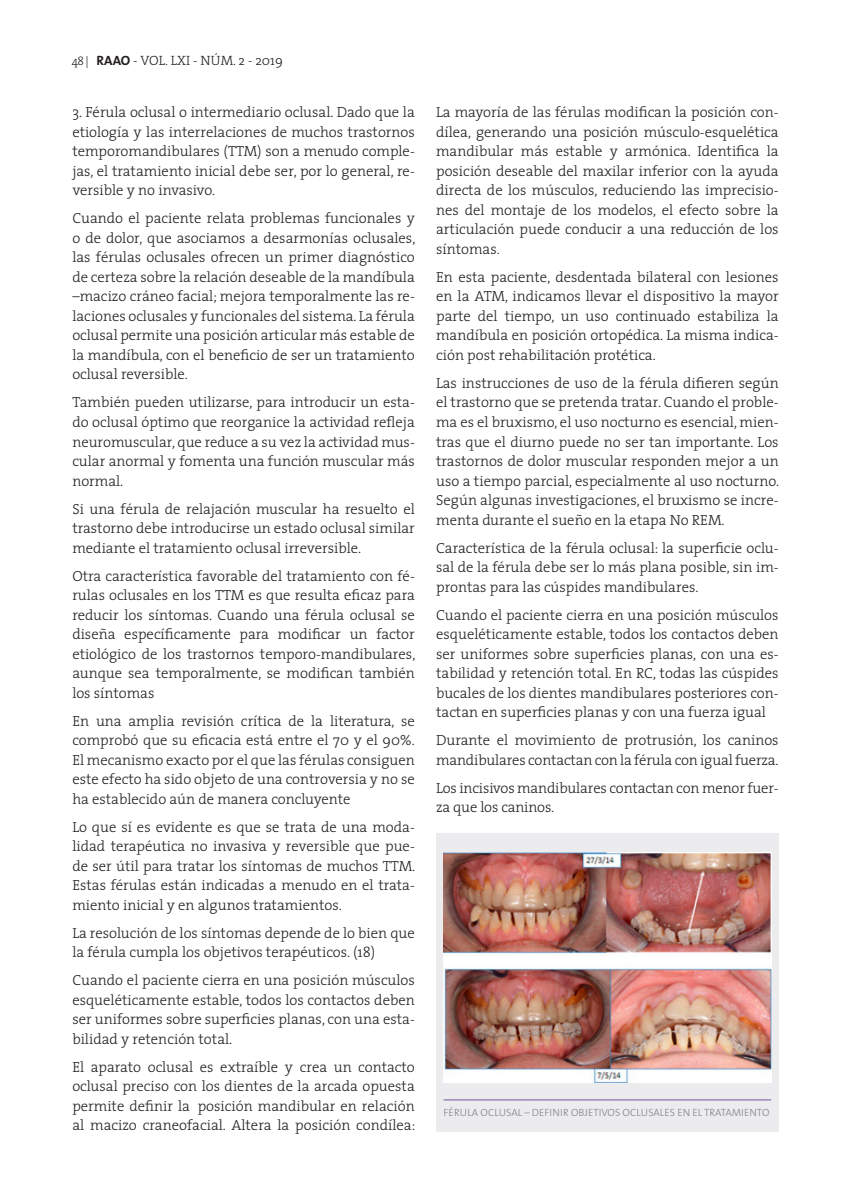
<style>
.page{position:relative;width:851px;height:1191px;background:#fff}
.page>*{position:absolute;margin:0;border:0;box-sizing:border-box;transform-origin:0 0}
.texto_justificado{font:300 14.7px/19.5px "The Serif";color:#231f20;text-align:justify}
.t1{font:300 13.5px "The Serif";letter-spacing:.01em;color:#231f20}
.epigrafe_foto{font:300 10.5px "The Sans";letter-spacing:.005em;color:#808285}
.s1{font-size:12px}
.s2{font-family:"The Sans";font-weight:700}
</style>
<div class="page">
<div style="left:436px;top:832px;width:342px;height:299px;background:#ececee"></div>
<img style="left:443px;top:852px;width:328px;height:230px">
<hr style="left:443px;top:1099px;width:328px;height:1px;background:#6f55a3">
<p class="t1" style="left:72px;top:49px;width:213px"><span class="s1">48 |</span> <span class="s2">RAAO</span> - VOL. LXI - NÚM. 2 - 2019</p>
<p class="texto_justificado" style="left:72px;top:102px;width:344px">3. Férula oclusal o intermediario oclusal. Dado que la etiología y las interrelaciones de muchos trastornos temporomandibulares (TTM) son a menudo comple&shy;jas, el tratamiento inicial debe ser, por lo general, re&shy;versible y no invasivo.</p>
<p class="texto_justificado" style="left:72px;top:208px;width:344px">Cuando el paciente relata problemas funcionales y o de dolor, que asociamos a desarmonías oclusales, las férulas oclusales ofrecen un primer diagnóstico de certeza sobre la relación deseable de la mandíbula –macizo cráneo facial; mejora temporalmente las re&shy;laciones oclusales y funcionales del sistema. La férula oclusal permite una posición articular más estable de la mandíbula, con el beneficio de ser un tratamiento oclusal reversible.</p>
<p class="texto_justificado" style="left:72px;top:392px;width:344px">También pueden utilizarse, para introducir un esta&shy;do oclusal óptimo que reorganice la actividad refleja neuromuscular, que reduce a su vez la actividad mus&shy;cular anormal y fomenta una función muscular más normal.</p>
<p class="texto_justificado" style="left:72px;top:498px;width:344px">Si una férula de relajación muscular ha resuelto el trastorno debe introducirse un estado oclusal similar mediante el tratamiento oclusal irreversible.</p>
<p class="texto_justificado" style="left:72px;top:565px;width:344px">Otra característica favorable del tratamiento con fé&shy;rulas oclusales en los TTM es que resulta eficaz para reducir los síntomas. Cuando una férula oclusal se diseña específicamente para modificar un factor etiológico de los trastornos temporo-mandibulares, aunque sea temporalmente, se modifican también los síntomas</p>
<p class="texto_justificado" style="left:72px;top:710px;width:344px">En una amplia revisión crítica de la literatura, se comprobó que su eficacia está entre el 70 y el 90%.<br>El mecanismo exacto por el que las férulas consiguen este efecto ha sido objeto de una controversia y no se ha establecido aún de manera concluyente</p>
<p class="texto_justificado" style="left:72px;top:816px;width:344px">Lo que sí es evidente es que se trata de una moda&shy;lidad terapéutica no invasiva y reversible que pue&shy;de ser útil para tratar los síntomas de muchos TTM.<br>Estas férulas están indicadas a menudo en el trata&shy;miento inicial y en algunos tratamientos.</p>
<p class="texto_justificado" style="left:72px;top:922px;width:344px">La resolución de los síntomas depende de lo bien que la férula cumpla los objetivos terapéuticos. (18)</p>
<p class="texto_justificado" style="left:72px;top:970px;width:344px">Cuando el paciente cierra en una posición músculos esqueléticamente estable, todos los contactos deben ser uniformes sobre superficies planas, con una esta&shy;bilidad y retención total.</p>
<p class="texto_justificado" style="left:72px;top:1056px;width:344px">El aparato oclusal es extraíble y crea un contacto oclusal preciso con los dientes de la arcada opuesta permite definir la posición mandibular en relación al macizo craneofacial. Altera la posición condílea:</p>
<p class="texto_justificado" style="left:436px;top:102px;width:344px">La mayoría de las férulas modifican la posición con&shy;dílea, generando una posición músculo-esquelética mandibular más estable y armónica. Identifica la posición deseable del maxilar inferior con la ayuda directa de los músculos, reduciendo las imprecisio&shy;nes del montaje de los modelos, el efecto sobre la articulación puede conducir a una reducción de los síntomas.</p>
<p class="texto_justificado" style="left:436px;top:267px;width:344px">En esta paciente, desdentada bilateral con lesiones en la ATM, indicamos llevar el dispositivo la mayor parte del tiempo, un uso continuado estabiliza la mandíbula en posición ortopédica. La misma indica&shy;ción post rehabilitación protética.</p>
<p class="texto_justificado" style="left:436px;top:373px;width:344px">Las instrucciones de uso de la férula difieren según el trastorno que se pretenda tratar. Cuando el proble&shy;ma es el bruxismo, el uso nocturno es esencial, mien&shy;tras que el diurno puede no ser tan importante. Los trastornos de dolor muscular responden mejor a un uso a tiempo parcial, especialmente al uso nocturno.<br>Según algunas investigaciones, el bruxismo se incre&shy;menta durante el sueño en la etapa No REM.</p>
<p class="texto_justificado" style="left:436px;top:537px;width:344px">Característica de la férula oclusal: la superficie oclu&shy;sal de la férula debe ser lo más plana posible, sin im&shy;prontas para las cúspides mandibulares.</p>
<p class="texto_justificado" style="left:436px;top:604px;width:344px">Cuando el paciente cierra en una posición músculos esqueléticamente estable, todos los contactos deben ser uniformes sobre superficies planas, con una es&shy;tabilidad y retención total. En RC, todas las cúspides bucales de los dientes mandibulares posteriores con&shy;tactan en superficies planas y con una fuerza igual</p>
<p class="texto_justificado" style="left:436px;top:730px;width:344px">Durante el movimiento de protrusión, los caninos mandibulares contactan con la férula con igual fuerza.</p>
<p class="texto_justificado" style="left:436px;top:777px;width:344px">Los incisivos mandibulares contactan con menor fuer&shy;za que los caninos.</p>
<p class="epigrafe_foto" style="left:443px;top:1103px;width:327px">FÉRULA OCLUSAL – DEFINIR OBJETIVOS OCLUSALES EN EL TRATAMIENTO</p>
</div>
